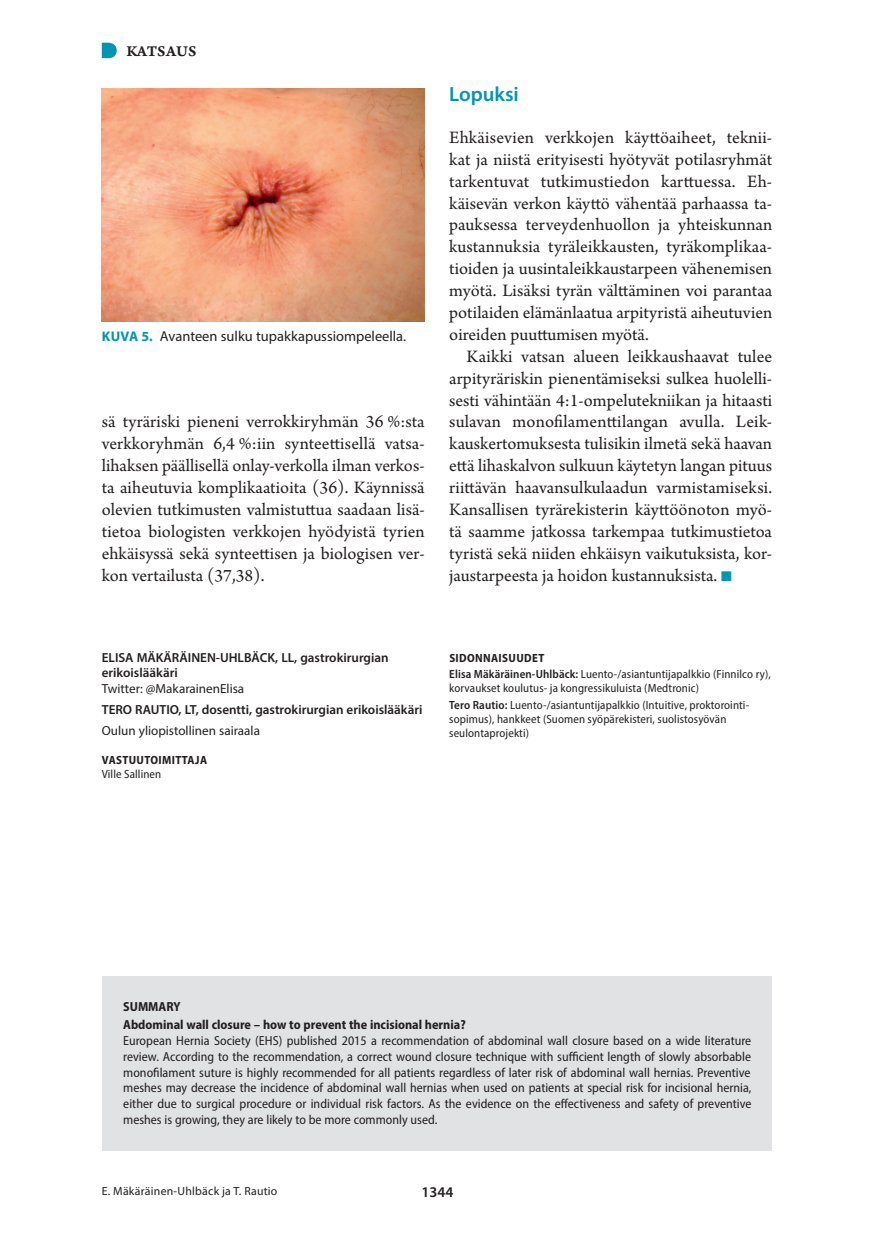
<style>
.page{position:relative;width:874px;height:1241px;background:#fff}
.page>*{position:absolute;margin:0;border:0;box-sizing:border-box;transform-origin:0 0}
.v1{font:600 20.65px "Myriad Pro";color:#0096b1}
.l_ei_sis{font:18.38px/21.9px "Arno Pro";color:#231f20;text-align:justify}
.vinj{font:15.75px "Arno Pro Smbd Caption";letter-spacing:.005em;color:#231f20}
.t1{font:600 14.88px "Myriad Pro";color:#231f20}
.kt{font:14.35px "Myriad Pro";color:#231f20}
.summary_leipis{font:semi-condensed 13.12px/15.8px "Myriad Pro";color:#231f20;text-align:justify}
.ko{font:600 13.12px/15.8px "Myriad Pro";color:#231f20}
.summary_leipis-2{font:700 semi-condensed 13.12px "Myriad Pro";color:#231f20}
.ko-2{font:13.12px "Myriad Pro";color:#231f20}
.Sidonnaisuudet_txt{font:semi-condensed 11.9px/14px "Myriad Pro";letter-spacing:.01em;color:#231f20}
.Sidonnaisuudet_ots{font:700 semi-condensed 11.9px "Myriad Pro";letter-spacing:.03em;color:#231f20}
.Ala{font:11.9px "Myriad Pro";letter-spacing:.02em;color:#231f20}
.s1{font-weight:700;font-size:14px;color:#0096b1}
.s2{color:#0096b1}
.s3{font-weight:600}
</style>
<div class="page">
<img style="left:102px;top:88px;width:322px;height:233px">
<div style="left:102px;top:975px;width:669px;height:174px;background:#e1e2e4"></div>
<svg style="left:102px;top:43px;width:15px;height:15px"></svg>
<p class="vinj" style="left:126px;top:41px;width:71px">KATSAUS</p>
<p class="kt" style="left:102px;top:327px;width:306px"><span class="s1">KUVA 5.</span> Avanteen sulku tupakkapussiompeleella.</p>
<p class="l_ei_sis" style="left:102px;top:412px;width:324px">sä tyräriski pieneni verrokkiryhmän 36 %:sta verkkoryhmän 6,4 %:iin synteettisellä vatsa&shy;lihaksen päällisellä onlay-verkolla ilman verkos&shy;ta aiheutuvia komplikaatioita (36). Käynnissä olevien tutkimusten valmistuttua saadaan lisä&shy;tietoa biologisten verkkojen hyödyistä tyrien ehkäisyssä sekä synteettisen ja biologisen ver&shy;kon vertailusta (37,38).</p>
<p class="v1" style="left:449px;top:81px;width:71px">Lopuksi</p>
<p class="l_ei_sis" style="left:449px;top:127px;width:324px">Ehkäisevien verkkojen käyttöaiheet, teknii&shy;kat ja niistä erityisesti hyötyvät potilasryhmät tarkentuvat tutkimustiedon karttuessa. Eh&shy;käisevän verkon käyttö vähentää parhaassa ta&shy;pauksessa terveydenhuollon ja yhteiskunnan kustannuksia tyräleikkausten, tyräkomplikaa&shy;tioiden ja uusintaleikkaustarpeen vähenemisen myötä. Lisäksi tyrän välttäminen voi parantaa potilaiden elämänlaatua arpityristä aiheutuvien oireiden puuttumisen myötä.</p>
<p class="l_ei_sis" style="left:449px;top:346px;width:324px;text-indent:17px">Kaikki vatsan alueen leikkaushaavat tulee arpityräriskin pienentämiseksi sulkea huolelli&shy;sesti vähintään 4:1-ompelutekniikan ja hitaasti sulavan monofilamenttilangan avulla. Leik&shy;kauskertomuksesta tulisikin ilmetä sekä haavan että lihaskalvon sulkuun käytetyn langan pituus riittävän haavansulkulaadun varmistamiseksi.<br>Kansallisen tyrärekisterin käyttöönoton myö&shy;tä saamme jatkossa tarkempaa tutkimustietoa tyristä sekä niiden ehkäisyn vaikutuksista, kor&shy;jaustarpeesta ja hoidon kustannuksista. <span class="s2">■</span></p>
<p class="ko" style="left:102px;top:649px;width:288px">ELISA MÄKÄRÄINEN-UHLBÄCK, LL, gastrokirurgian erikoislääkäri</p>
<p class="ko-2" style="left:102px;top:680px;width:144px">Twitter: @MakarainenElisa</p>
<p class="ko" style="left:102px;top:701px;width:322px">TERO RAUTIO, LT, dosentti, gastrokirurgian erikoislääkäri</p>
<p class="ko-2" style="left:102px;top:722px;width:160px">Oulun yliopistollinen sairaala</p>
<p class="Sidonnaisuudet_ots" style="left:102px;top:752px;width:107px">VASTUUTOIMITTAJA</p>
<p class="Sidonnaisuudet_txt" style="left:102px;top:767px;width:61px">Ville Sallinen</p>
<p class="Sidonnaisuudet_ots" style="left:449px;top:650px;width:96px">SIDONNAISUUDET</p>
<p class="Sidonnaisuudet_txt" style="left:449px;top:667px;width:323px"><span class="s3">Elisa Mäkäräinen-Uhlbäck:</span> Luento-/asiantuntijapalkkio (Finnilco ry), korvaukset koulutus- ja kongressikuluista (Medtronic)</p>
<p class="Sidonnaisuudet_txt" style="left:449px;top:697px;width:301px"><span class="s3">Tero Rautio:</span> Luento-/asiantuntijapalkkio (Intuitive, proktorointi&shy;sopimus), hankkeet (Suomen syöpärekisteri, suolistosyövän seulontaprojekti)</p>
<p class="summary_leipis-2" style="left:123px;top:998px;width:59px">SUMMARY</p>
<p class="summary_leipis-2" style="left:123px;top:1016px;width:344px">Abdominal wall closure – how to prevent the incisional hernia?</p>
<p class="summary_leipis" style="left:123px;top:1032px;width:629px">European Hernia Society (EHS) published 2015 a recommendation of abdominal wall closure based on a wide literature review. According to the recommendation, a correct wound closure technique with sufficient length of slowly absorbable monofilament suture is highly recommended for all patients regardless of later risk of abdominal wall hernias. Preventive meshes may decrease the incidence of abdominal wall hernias when used on patients at special risk for incisional hernia, either due to surgical procedure or individual risk factors. As the evidence on the effectiveness and safety of preventive meshes is growing, they are likely to be more commonly used.</p>
<p class="Ala" style="left:102px;top:1183px;width:177px">E. Mäkäräinen-Uhlbäck ja T. Rautio</p>
<p class="t1" style="left:421px;top:1182px;width:33px">1344</p>
</div>
